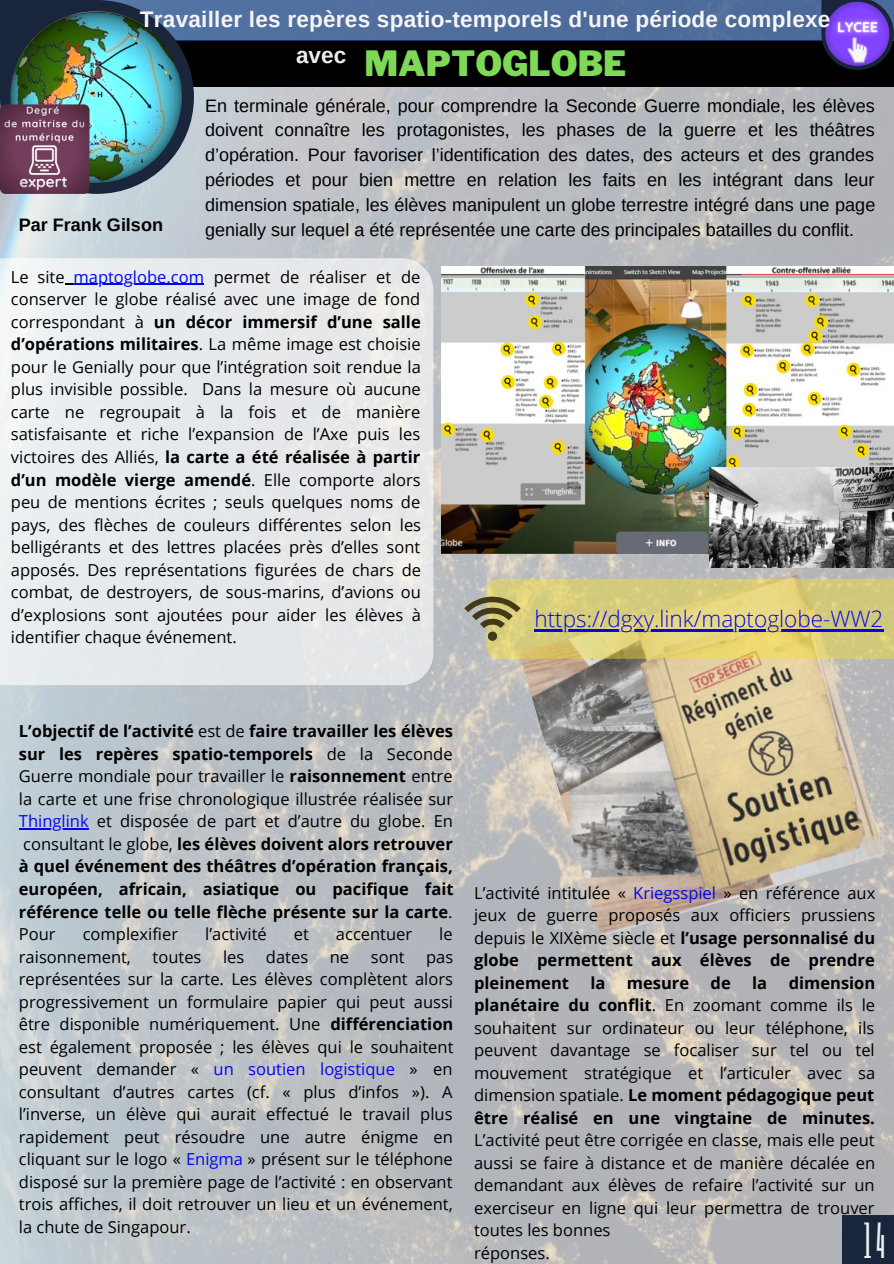
<style>
.page{position:relative;width:894px;height:1264px;background:#fff}
.page>*{position:absolute;margin:0;border:0;box-sizing:border-box;transform-origin:0 0}
.t1{font:42px "Six Caps";color:#ecedf0}
.t2{font:900 34.5px "Libre Franklin";color:#7ed957}
.t3{font:700 22.5px "Arimo";letter-spacing:.01em;color:#f5f5f5}
.t4{font:300 22.5px "Open Sans";color:#0406ef}
.t5{font:700 22.5px "Arimo";color:#ecedf0}
.t6{font:18px/24.8px "Arimo";color:#000;text-align:justify}
.t7{font:700 18px "Arimo";color:#000}
.t8{font:16.5px/22.5px "Open Sans";color:#000;text-align:justify}
.t9{font:700 16.5px/22.5px "Open Sans";color:#000;text-align:justify}
.s1{color:#0406ef}
.s2{font-weight:700}
.s3{font-weight:400}
.s4{font-weight:400;color:#0406ef}
</style>
<div class="page">
<img style="left:0;top:87px;width:893px;height:1176px">
<div style="left:0;top:41px;width:893px;height:46px;background:#000"></div>
<img style="left:519px;top:571px;width:365px;height:365px">
<svg style="left:0;top:258px;width:433px;height:427px;background:#e7e9ec"></svg>
<div style="left:64px;top:0;width:829px;height:41px;background:#4f6d9d"></div>
<svg style="left:0;top:0;width:194px;height:194px"></svg>
<img style="left:10px;top:11px;width:172px;height:172px">
<svg style="left:821px;top:0;width:72px;height:70px;background:#6649b0"></svg>
<svg style="left:0;top:104px;width:89px;height:90px;background:#794d65"></svg>
<img style="left:441px;top:266px;width:452px;height:287px">
<img style="left:709px;top:467px;width:184px;height:101px">
<hr style="left:73px;top:284px;width:131px;height:1px;background:#0406ef">
<hr style="left:19px;top:828px;width:70px;height:1px;background:#0406ef">
<svg style="left:464px;top:579px;width:429px;height:79px;background:#d5c87c"></svg>
<div style="left:488px;top:631px;width:9px;height:9px;background:#443a16;border-radius:50%"></div>
<hr style="left:534px;top:629px;width:349px;height:2px;background:#0406ef">
<div style="left:841px;top:1214px;width:52px;height:49px;background:#18253a"></div>
<p class="t3" style="left:140px;top:7px;width:691px">Travailler les repères spatio-temporels d'une période complexe</p>
<p class="t5" style="left:296px;top:43px;width:52px">avec</p>
<p class="t2" style="left:364px;top:43px;width:263px">MAPTOGLOBE</p>
<p class="t7" style="left:19px;top:215px;width:145px">Par Frank Gilson</p>
<p class="t6" style="left:205px;top:93px;width:671px">En terminale générale, pour comprendre la Seconde Guerre mondiale, les élèves doivent connaître les protagonistes, les phases de la guerre et les théâtres d’opération. Pour favoriser l’identification des dates, des acteurs et des grandes périodes et pour bien mettre en relation les faits en les intégrant dans leur dimension spatiale, les élèves manipulent un globe terrestre intégré dans une page genially sur lequel a été représentée une carte des principales batailles du conflit.</p>
<p class="t8" style="left:11px;top:265px;width:411px">Le site <span class="s1">maptoglobe.com</span> permet de réaliser et de conserver le globe réalisé avec une image de fond correspondant à <span class="s2">un décor immersif d’une salle d’opérations militaires</span>. La même image est choisie pour le Genially pour que l’intégration soit rendue la plus invisible possible. Dans la mesure où aucune carte ne regroupait à la fois et de manière satisfaisante et riche l’expansion de l’Axe puis les victoires des Alliés, <span class="s2">la carte a été réalisée à partir d’un modèle vierge amendé</span>. Elle comporte alors peu de mentions écrites ; seuls quelques noms de pays, des flèches de couleurs différentes selon les belligérants et des lettres placées près d’elles sont apposés. Des représentations figurées de chars de combat, de destroyers, de sous-marins, d’avions ou d’explosions sont ajoutées pour aider les élèves à identifier chaque événement.</p>
<p class="t4" style="left:534px;top:602px;width:350px">https://dgxy.link/maptoglobe-WW2</p>
<p class="t9" style="left:19px;top:719px;width:436px">L’objectif de l’activité <span class="s3">est de</span> faire travailler les élèves sur les repères spatio-temporels <span class="s3">de la Seconde Guerre mondiale pour travailler le</span> raisonnement <span class="s3">entre la carte et une frise chronologique illustrée réalisée sur </span><span class="s4">Thinglink</span> <span class="s3">et disposée de part et d’autre du globe. En consultant le globe,</span> les élèves doivent alors retrouver à quel événement des théâtres d’opération français, européen, africain, asiatique ou pacifique fait référence telle ou telle flèche présente sur la carte<span class="s3">.<br>Pour</span></p>
<p class="t8" style="left:83px;top:922px;width:97px">complexifier</p>
<p class="t8" style="left:205px;top:922px;width:63px">l’activité</p>
<p class="t8" style="left:294px;top:922px;width:17px">et</p>
<p class="t8" style="left:336px;top:922px;width:78px">accentuer</p>
<p class="t8" style="left:439px;top:922px;width:15px">le</p>
<p class="t8" style="left:19px;top:944px;width:114px">raisonnement,</p>
<p class="t8" style="left:152px;top:944px;width:50px">toutes</p>
<p class="t8" style="left:223px;top:944px;width:23px">les</p>
<p class="t8" style="left:266px;top:944px;width:44px">dates</p>
<p class="t8" style="left:330px;top:944px;width:21px">ne</p>
<p class="t8" style="left:371px;top:944px;width:35px">sont</p>
<p class="t8" style="left:19px;top:944px;width:436px;text-indent:407px">pas représentées sur la carte. Les élèves complètent alors progressivement un formulaire papier qui peut aussi être disponible numériquement. Une <span class="s2">différenciation </span>est également proposée ; les élèves qui le souhaitent peuvent demander « <span class="s1">un soutien logistique</span> » en consultant d’autres cartes (cf. « plus d’infos »). A l’inverse, un élève qui aurait effectué le travail plus rapidement peut résoudre une autre énigme en cliquant sur le logo « <span class="s1">Enigma</span> » présent sur le téléphone disposé sur la première page de l’activité : en observant trois affiches, il doit retrouver un lieu et un événement, la chute de Singapour.</p>
<p class="t8" style="left:474px;top:880px;width:402px">L’activité intitulée « <span class="s1">Kriegsspiel</span> » en référence aux jeux de guerre proposés aux officiers prussiens depuis le XIXème siècle et <span class="s2">l’usage personnalisé du globe permettent aux élèves de prendre pleinement</span></p>
<p class="t8" style="left:474px;top:971px;width:402px;text-indent:314px"><span class="s2">dimension planétaire du conflit</span>. En zoomant comme ils le souhaitent sur ordinateur ou leur téléphone, ils peuvent davantage se focaliser sur tel ou tel mouvement stratégique et l’articuler avec sa dimension spatiale. <span class="s2">Le moment pédagogique peut être réalisé en une vingtaine de minutes.<br></span>L’activité peut être corrigée en classe, mais elle peut aussi se faire à distance et de manière décalée en demandant aux élèves de refaire l’activité sur un exerciseur en ligne qui leur permettra de trouver toutes les bonnes</p>
<p class="t8" style="left:474px;top:1241px;width:77px">réponses.</p>
<p class="t9" style="left:590px;top:971px;width:17px">la</p>
<p class="t9" style="left:626px;top:971px;width:64px">mesure</p>
<p class="t9" style="left:710px;top:971px;width:22px">de</p>
<p class="t9" style="left:752px;top:971px;width:17px">la</p>
<p class="t1" style="left:863px;top:1211px;width:23px">14</p>
</div>
